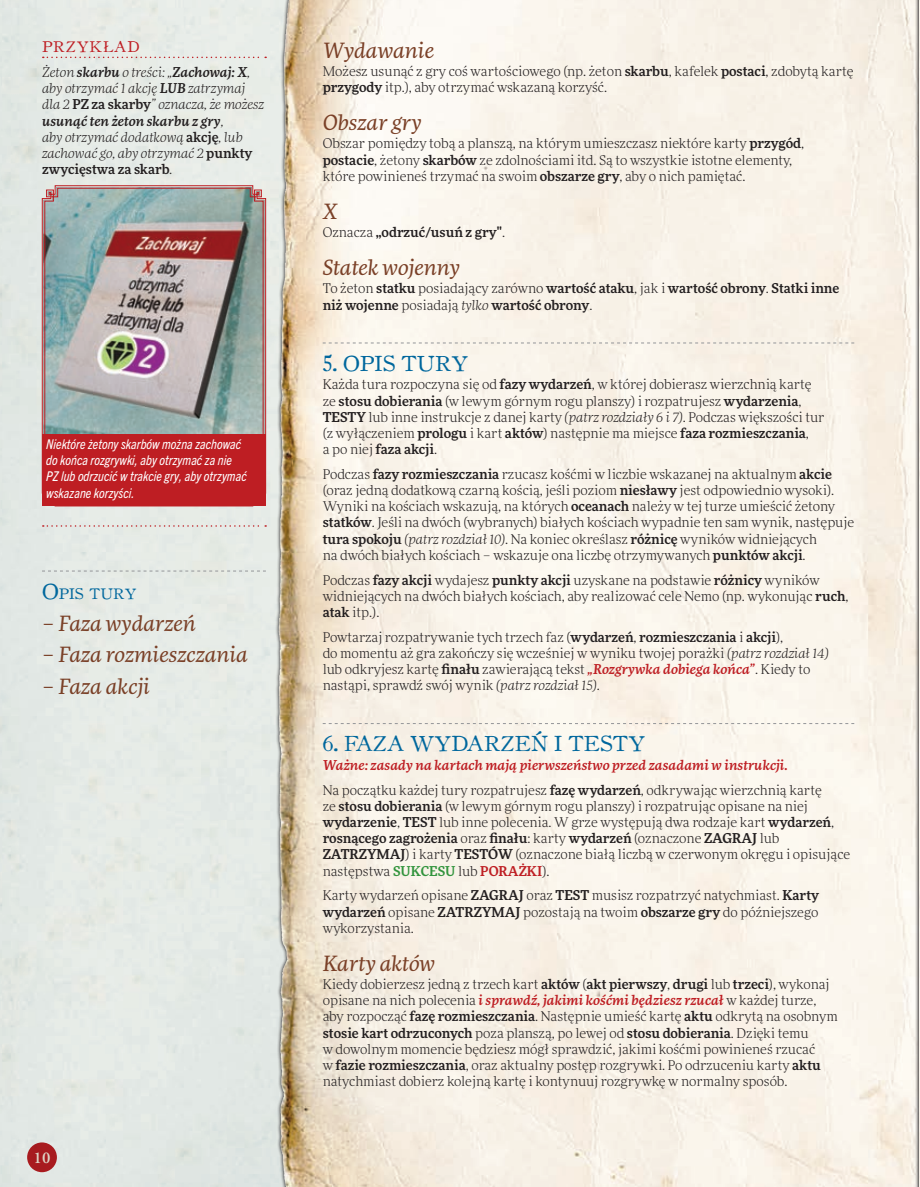
<style>
.page{position:relative;width:920px;height:1187px;background:#fff}
.page>*{position:absolute;margin:0;border:0;box-sizing:border-box;transform-origin:0 0}
.SUBS{font:italic 21px "More Pro";color:#7a4027}
.HEADS{font:21px "Oldstyle HPLHS";color:#00679d}
.SUBS-2{font:600 16.5px "Adobe Garamond Pro";color:#ddd5c6}
.EXAMPLE_SIDEBAR_HEAD{font:15px "Oldstyle HPLHS";letter-spacing:.05em;color:#be1e23}
.HEADS-2{font:14.7px "Oldstyle HPLHS";color:#00679d}
.BODY{font:300 13.5px/16.2px "More Pro";color:#231f20}
.EXAMPLE_SIDEBAR_BODY{font:italic 300 13.5px/16.2px "More Pro";color:#231f20}
.BODY-2{font:500 13.5px/16.2px "More Pro";color:#231f20}
.t1{font:italic condensed 13.5px/16.2px "Trade Gothic Next LT Pro";color:#fff}
.BODY-3{font:italic 500 13.5px "More Pro";color:#be1e23}
.s1{font-weight:500}
.s2{font-weight:500;font-style:normal}
.s3{font-size:21px}
.s4{font-weight:300}
.s5{font-weight:300;font-style:italic}
.s6{font-style:italic}
.s7{font-weight:500;font-style:italic;color:#be1e23}
.s8{font-weight:500;color:#32943d}
.s9{font-weight:500;color:#be1e23}
</style>
<div class="page">
<div style="left:0;top:0;width:378px;height:1187px;background:#e4e9e5"></div>
<img style="left:266px;top:0;width:648px;height:1187px">
<div style="left:914px;top:0;width:5px;height:1187px;background:#231f20;opacity:.95"></div>
<div style="left:27px;top:1142px;width:30px;height:30px;background:#a81b1f;border-radius:50%"></div>
<svg style="left:322px;top:343px;width:532px;height:1px"></svg>
<svg style="left:322px;top:723px;width:532px;height:1px"></svg>
<svg style="left:42px;top:571px;width:224px;height:1px"></svg>
<svg style="left:43px;top:57px;width:223px;height:1px"></svg>
<svg style="left:43px;top:525px;width:223px;height:2px"></svg>
<svg style="left:42px;top:185px;width:224px;height:250px;background:#b97b7b"></svg>
<img style="left:44px;top:188px;width:219px;height:247px">
<div style="left:42px;top:435px;width:224px;height:71px;background:#be1e23"></div>
<p class="EXAMPLE_SIDEBAR_HEAD" style="left:42px;top:38px;width:99px">PRZYKŁAD</p>
<p class="EXAMPLE_SIDEBAR_BODY" style="left:42px;top:64px;width:223px">Żeton <span class="s1">skarbu</span> o treści: „<span class="s1">Zachowaj: X</span>, aby otrzymać 1 akcję <span class="s1">LUB</span> zatrzymaj dla 2 <span class="s2">PZ za skarby</span>” oznacza, że możesz <span class="s1">usunąć ten żeton skarbu z gry</span>,<br>aby otrzymać dodatkową <span class="s2">akcję</span>, lub zachować go, aby otrzymać 2 <span class="s2">punkty zwycięstwa za skarb</span>.</p>
<p class="t1" style="left:46px;top:435px;width:202px">Niektóre żetony skarbów można zachować do końca rozgrywki, aby otrzymać za nie PZ lub odrzucić w trakcie gry, aby otrzymać wskazane korzyści.</p>
<p class="HEADS-2" style="left:42px;top:584px;width:96px"><span class="s3">O</span>PIS TURY</p>
<p class="SUBS" style="left:42px;top:609px;width:155px">– Faza wydarzeń</p>
<p class="SUBS" style="left:42px;top:640px;width:207px">– Faza rozmieszczania</p>
<p class="SUBS" style="left:42px;top:672px;width:109px">– Faza akcji</p>
<p class="SUBS-2" style="left:34px;top:1148px;width:18px">10</p>
<p class="SUBS" style="left:322px;top:36px;width:113px">Wydawanie</p>
<p class="BODY" style="left:322px;top:63px;width:532px">Możesz usunąć z gry coś wartościowego (np. żeton <span class="s1">skarbu</span>, kafelek <span class="s1">postaci</span>, zdobytą kartę <span class="s1">przygody</span> itp.), aby otrzymać wskazaną korzyść.</p>
<p class="SUBS" style="left:322px;top:108px;width:100px">Obszar gry</p>
<p class="BODY" style="left:322px;top:135px;width:483px">Obszar pomiędzy tobą a planszą, na którym umieszczasz niektóre karty <span class="s1">przygód</span>, <span class="s1">postacie</span>, żetony <span class="s1">skarbów</span> ze zdolnościami itd. Są to wszystkie istotne elementy, które powinieneś trzymać na swoim <span class="s1">obszarze gry</span>, aby o nich pamiętać.</p>
<p class="SUBS" style="left:322px;top:197px;width:16px">X</p>
<p class="BODY-2" style="left:322px;top:223px;width:184px"><span class="s4">Oznacza</span> „odrzuć/usuń z gry"<span class="s4">.</span></p>
<p class="SUBS" style="left:322px;top:253px;width:139px">Statek wojenny</p>
<p class="BODY-2" style="left:322px;top:280px;width:518px"><span class="s4">To żeton</span> statku <span class="s4">posiadający zarówno</span> wartość ataku<span class="s4">, jak i</span> wartość obrony<span class="s4">.</span> Statki inne niż wojenne <span class="s4">posiadają</span> <span class="s5">tylko</span> wartość obrony<span class="s4">.</span></p>
<p class="HEADS" style="left:322px;top:350px;width:147px">5. OPIS TURY</p>
<p class="BODY" style="left:322px;top:376px;width:503px">Każda tura rozpoczyna się od <span class="s1">fazy wydarzeń</span>, w której dobierasz wierzchnią kartę ze <span class="s1">stosu dobierania</span> (w lewym górnym rogu planszy) i rozpatrujesz <span class="s1">wydarzenia</span>, <span class="s1">TESTY</span> lub inne instrukcje z danej karty <span class="s6">(patrz rozdziały 6 i 7)</span>. Podczas większości tur (z wyłączeniem <span class="s1">prologu</span> i kart <span class="s1">aktów</span>) następnie ma miejsce <span class="s1">faza rozmieszczania</span>,<br>a po niej <span class="s1">faza akcji</span>.</p>
<p class="BODY" style="left:322px;top:466px;width:533px">Podczas <span class="s1">fazy rozmieszczania</span> rzucasz kośćmi w liczbie wskazanej na aktualnym <span class="s1">akcie </span>(oraz jedną dodatkową czarną kością, jeśli poziom <span class="s1">niesławy</span> jest odpowiednio wysoki).<br>Wyniki na kościach wskazują, na których <span class="s1">oceanach</span> należy w tej turze umieścić żetony <span class="s1">statków</span>. Jeśli na dwóch (wybranych) białych kościach wypadnie ten sam wynik, następuje <span class="s1">tura spokoju</span> <span class="s6">(patrz rozdział 10)</span>. Na koniec określasz <span class="s1">różnicę</span> wyników widniejących<br>na dwóch białych kościach – wskazuje ona liczbę otrzymywanych <span class="s1">punktów akcji</span>.</p>
<p class="BODY" style="left:322px;top:571px;width:527px">Podczas <span class="s1">fazy akcji</span> wydajesz <span class="s1">punkty akcji</span> uzyskane na podstawie <span class="s1">różnicy</span> wyników widniejących na dwóch białych kościach, aby realizować cele Nemo (np. wykonując <span class="s1">ruch</span>, <span class="s1">atak</span> itp.).</p>
<p class="BODY" style="left:322px;top:628px;width:507px">Powtarzaj rozpatrywanie tych trzech faz (<span class="s1">wydarzeń</span>, <span class="s1">rozmieszczania</span> i <span class="s1">akcji</span>),<br>do momentu aż gra zakończy się wcześniej w wyniku twojej porażki <span class="s6">(patrz rozdział 14) </span>lub odkryjesz kartę <span class="s1">finału</span> zawierającą tekst <span class="s7">„Rozgrywka dobiega końca”</span>. Kiedy to nastąpi, sprawdź swój wynik <span class="s6">(patrz rozdział 15)</span>.</p>
<p class="HEADS" style="left:322px;top:731px;width:324px">6. FAZA WYDARZEŃ I TESTY</p>
<p class="BODY-3" style="left:322px;top:755px;width:467px">Ważne: zasady na kartach mają pierwszeństwo przed zasadami w instrukcji.</p>
<p class="BODY" style="left:322px;top:781px;width:529px">Na początku każdej tury rozpatrujesz <span class="s1">fazę wydarzeń</span>, odkrywając wierzchnią kartę<br>ze <span class="s1">stosu dobierania</span> (w lewym górnym rogu planszy) i rozpatrując opisane na niej <span class="s1">wydarzenie</span>, <span class="s1">TEST</span> lub inne polecenia. W grze występują dwa rodzaje kart <span class="s1">wydarzeń</span>, <span class="s1">rosnącego zagrożenia</span> oraz <span class="s1">finału</span>: karty <span class="s1">wydarzeń</span> (oznaczone <span class="s1">ZAGRAJ</span> lub <span class="s1">ZATRZYMAJ</span>) i karty <span class="s1">TESTÓW</span> (oznaczone białą liczbą w czerwonym okręgu i opisujące następstwa <span class="s8">SUKCESU</span> lub <span class="s9">PORAŻKI</span>).</p>
<p class="BODY" style="left:322px;top:887px;width:498px;text-align:justify">Karty wydarzeń opisane <span class="s1">ZAGRAJ</span> oraz <span class="s1">TEST</span> musisz rozpatrzyć natychmiast. <span class="s1">Karty wydarzeń</span> opisane <span class="s1">ZATRZYMAJ</span> pozostają na twoim <span class="s1">obszarze gry</span> do późniejszego wykorzystania.</p>
<p class="SUBS" style="left:322px;top:949px;width:114px">Karty aktów</p>
<p class="BODY" style="left:322px;top:976px;width:516px">Kiedy dobierzesz jedną z trzech kart <span class="s1">aktów</span> (<span class="s1">akt pierwszy</span>, <span class="s1">drugi</span> lub <span class="s1">trzeci</span>), wykonaj opisane na nich polecenia <span class="s7">i sprawdź, jakimi kośćmi będziesz rzucał</span> w każdej turze, aby rozpocząć <span class="s1">fazę rozmieszczania</span>. Następnie umieść kartę <span class="s1">aktu</span> odkrytą na osobnym <span class="s1">stosie kart odrzuconych</span> poza planszą, po lewej od <span class="s1">stosu dobierania</span>. Dzięki temu<br>w dowolnym momencie będziesz mógł sprawdzić, jakimi kośćmi powinieneś rzucać<br>w <span class="s1">fazie rozmieszczania</span>, oraz aktualny postęp rozgrywki. Po odrzuceniu karty <span class="s1">aktu </span>natychmiast dobierz kolejną kartę i kontynuuj rozgrywkę w normalny sposób.</p>
</div>
